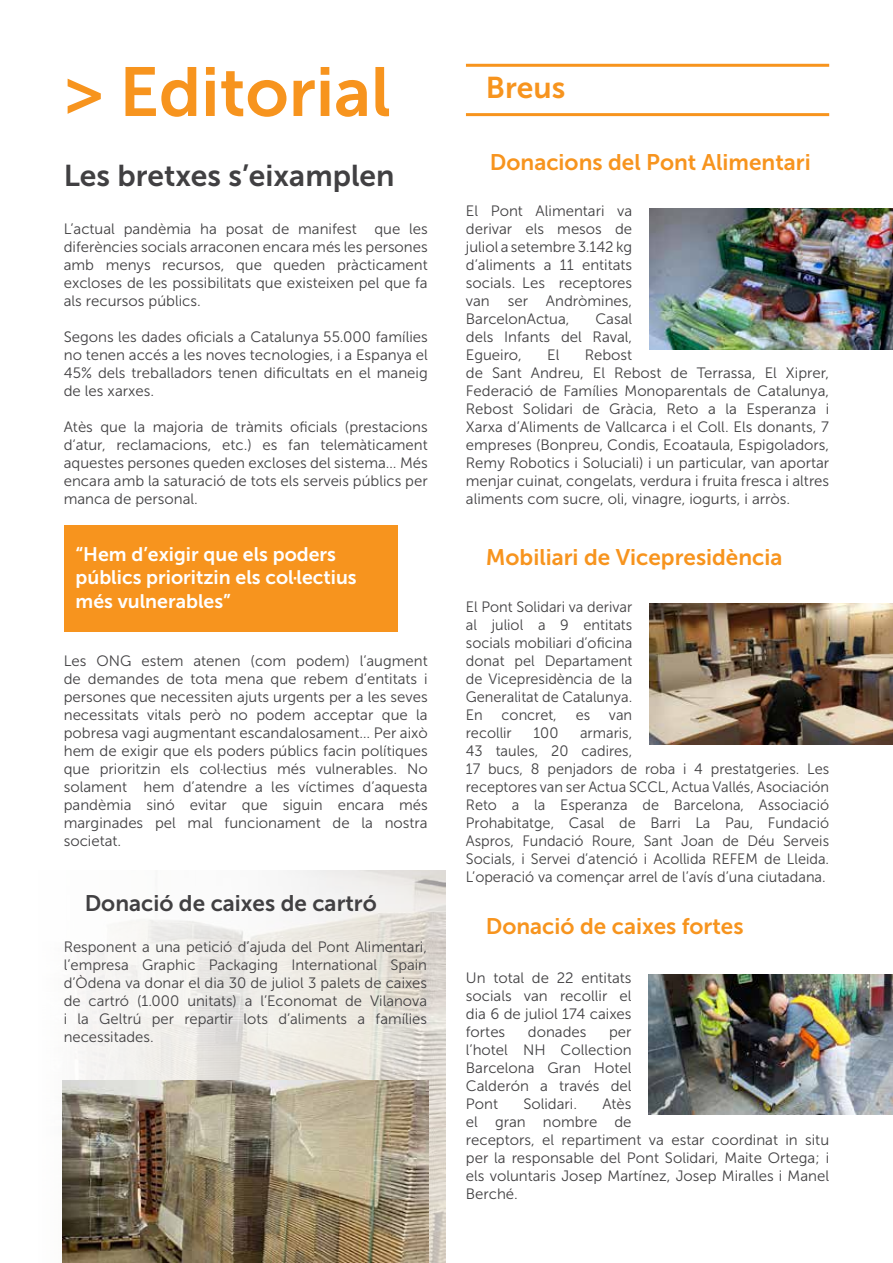
<style>
.page{position:relative;width:893px;height:1263px;background:#fff}
.page>*{position:absolute;margin:0;border:0;box-sizing:border-box;transform-origin:0 0}
.t1{font:69px "Museo Sans 700";color:#f7941e}
.t2{font:30px "Museo Sans 700";color:#414042}
.t3{font:30px "Museo Sans 700";color:#f7941e}
.t4{font:22.5px "Museo Sans 700";color:#f7941e}
.t5{font:22.5px "Museo Sans 700";color:#414042}
.t6{font:19.5px/23.4px "Museo Sans 700";color:#fff}
.t7{font:15px/18px "Museo Sans 300";color:#414042;text-align:justify}
</style>
<div class="page">
<img style="left:62px;top:871px;width:384px;height:392px">
<div style="left:64px;top:526px;width:333px;height:106px;background:#f7941e"></div>
<img style="left:63px;top:1080px;width:365px;height:183px">
<hr style="left:466px;top:64px;width:363px;height:3px;background:#f7941e">
<hr style="left:466px;top:113px;width:363px;height:3px;background:#f7941e">
<img style="left:649px;top:974px;width:244px;height:141px">
<img style="left:649px;top:604px;width:244px;height:140px">
<img style="left:649px;top:209px;width:244px;height:140px">
<h1 class="t1" style="left:64px;top:54px;width:328px">&gt; Editorial</h1>
<h2 class="t2" style="left:64px;top:158px;width:332px">Les bretxes s’eixamplen</h2>
<p class="t7" style="left:64px;top:220px;width:366px">L’actual pandèmia ha posat de manifest que les diferències socials arraconen encara més les persones amb menys recursos, que queden pràcticament excloses de les possibilitats que existeixen pel que fa als recursos públics.</p>
<p class="t7" style="left:64px;top:328px;width:366px">Segons les dades oficials a Catalunya 55.000 famílies no tenen accés a les noves tecnologies, i a Espanya el 45% dels treballadors tenen dificultats en el maneig de les xarxes.</p>
<p class="t7" style="left:64px;top:418px;width:365px">Atès que la majoria de tràmits oficials (prestacions d‘atur, reclamacions, etc.) es fan telemàticament aquestes persones queden excloses del sistema… Més encara amb la saturació de tots els serveis públics per manca de personal.</p>
<h3 class="t6" style="left:76px;top:542px;width:283px">“Hem d’exigir que els poders públics prioritzin els col·lectius més vulnerables”</h3>
<p class="t7" style="left:64px;top:652px;width:366px">Les ONG estem atenen (com podem) l’augment de demandes de tota mena que rebem d’entitats i persones que necessiten ajuts urgents per a les seves necessitats vitals però no podem acceptar que la pobresa vagi augmentant escandalosament… Per això hem de exigir que els poders públics facin polítiques que prioritzin els col·lectius més vulnerables. No solament hem d’atendre a les víctimes d’aquesta pandèmia sinó evitar que siguin encara més marginades pel mal funcionament de la nostra societat.</p>
<h3 class="t5" style="left:85px;top:891px;width:294px">Donació de caixes de cartró</h3>
<p class="t7" style="left:64px;top:938px;width:365px">Responent a una petició d’ajuda del Pont Alimentari, l’empresa Graphic Packaging International Spain d’Òdena va donar el dia 30 de juliol 3 palets de caixes de cartró (1.000 unitats) a l’Economat de Vilanova i la Geltrú per repartir lots d’aliments a famílies necessitades.</p>
<h2 class="t3" style="left:486px;top:71px;width:81px">Breus</h2>
<h3 class="t4" style="left:490px;top:150px;width:322px">Donacions del Pont Alimentari</h3>
<p class="t7" style="left:466px;top:202px;width:168px">El Pont Alimentari va derivar els mesos de juliol a setembre 3.142 kg d’aliments a 11 entitats socials. Les receptores van ser Andròmines, BarcelonActua,</p>
<p class="t7" style="left:466px;top:310px;width:168px;text-indent:129px">Casal dels Infants del Raval, Egueiro,</p>
<p class="t7" style="left:466px;top:346px;width:365px;text-align:left;text-indent:119px">Rebost<br>de Sant Andreu, El Rebost de Terrassa, El Xiprer, Federació de Famílies Monoparentals de Catalunya, Rebost Solidari de Gràcia, Reto a la Esperanza i Xarxa d’Aliments de Vallcarca i el Coll. Els donants, 7 empreses (Bonpreu, Condis, Ecoataula, Espigoladors, Remy Robotics i Soluciali) i un particular, van aportar menjar cuinat, congelats, verdura i fruita fresca i altres aliments com sucre, oli, vinagre, iogurts, i arròs.</p>
<p class="t7" style="left:547px;top:346px;width:14px">El</p>
<h3 class="t4" style="left:486px;top:545px;width:298px">Mobiliari de Vicepresidència</h3>
<p class="t7" style="left:466px;top:598px;width:168px">El Pont Solidari va derivar al juliol a 9 entitats socials mobiliari d’oficina donat pel Departament de Vicepresidència de la Generalitat de Catalunya.<br>En</p>
<p class="t7" style="left:502px;top:706px;width:57px">concret,</p>
<p class="t7" style="left:576px;top:706px;width:16px">es</p>
<p class="t7" style="left:609px;top:706px;width:25px">van</p>
<p class="t7" style="left:466px;top:724px;width:47px">recollir</p>
<p class="t7" style="left:533px;top:724px;width:26px">100</p>
<p class="t7" style="left:466px;top:724px;width:365px;text-align:left;text-indent:114px">armaris,<br>43 taules, 20 cadires,<br>17 bucs, 8 penjadors de roba i 4 prestatgeries. Les receptores van ser Actua SCCL, Actua Vallés, Asociación Reto a la Esperanza de Barcelona, Associació Prohabitatge, Casal de Barri La Pau, Fundació Aspros, Fundació Roure, Sant Joan de Déu Serveis Socials, i Servei d’atenció i Acollida REFEM de Lleida.<br>L’operació va començar arrel de l’avís d’una ciutadana.</p>
<h3 class="t4" style="left:486px;top:914px;width:259px">Donació de caixes fortes</h3>
<p class="t7" style="left:466px;top:969px;width:167px">Un total de 22 entitats socials van recollir el dia 6 de juliol 174 caixes fortes</p>
<p class="t7" style="left:528px;top:1023px;width:60px">donades</p>
<p class="t7" style="left:466px;top:1023px;width:167px;text-indent:143px">per l’hotel NH Collection Barcelona Gran Hotel Calderón a través del Pont</p>
<p class="t7" style="left:523px;top:1095px;width:55px">Solidari.</p>
<p class="t7" style="left:466px;top:1095px;width:365px;text-align:left;text-indent:137px">Atès<br>el gran nombre de<br>receptors, el repartiment va estar coordinat in situ per la responsable del Pont Solidari, Maite Ortega; i els voluntaris Josep Martínez, Josep Miralles i Manel<br>Berché.</p>
</div>
